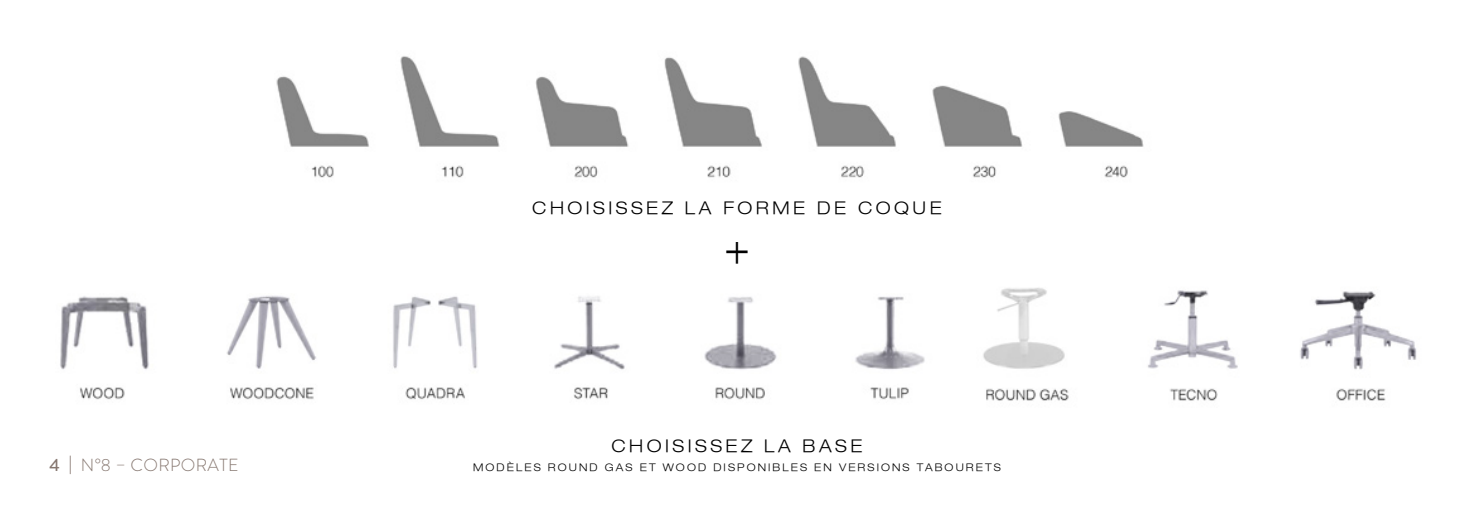
<style>
.page{position:relative;width:1474px;height:521px;background:#fff}
.page>*{position:absolute;margin:0;border:0;box-sizing:border-box;transform-origin:0 0}
.t1{font:300 expanded 42px "Helvetica Neue LT";color:#000}
.t2{font:300 expanded 17.5px "Helvetica Neue LT";letter-spacing:.2em;color:#000}
.t3{font:300 17.5px "Brandon Grotesque";letter-spacing:.02em;color:#867770}
.t4{font:300 expanded 10.5px "Helvetica Neue LT";letter-spacing:.2em;color:#000}
.s1{font-weight:500}
</style>
<div class="page">
<img style="left:276px;top:56px;width:868px;height:122px">
<img style="left:60px;top:295px;width:865px;height:105px">
<img style="left:983px;top:287px;width:434px;height:114px">
<h2 class="t3" style="left:50px;top:453px;width:190px"><span class="s1">4 |</span> N°8 – CORPORATE</h2>
<h2 class="t2" style="left:532px;top:197px;width:411px">CHOISISSEZ LA FORME DE COQUE</h2>
<h1 class="t1" style="left:724px;top:223px;width:27px">+</h1>
<h2 class="t2" style="left:611px;top:435px;width:252px">CHOISISSEZ LA BASE</h2>
<p class="t4" style="left:473px;top:461px;width:529px">MODÈLES ROUND GAS ET WOOD DISPONIBLES EN VERSIONS TABOURETS</p>
</div>
